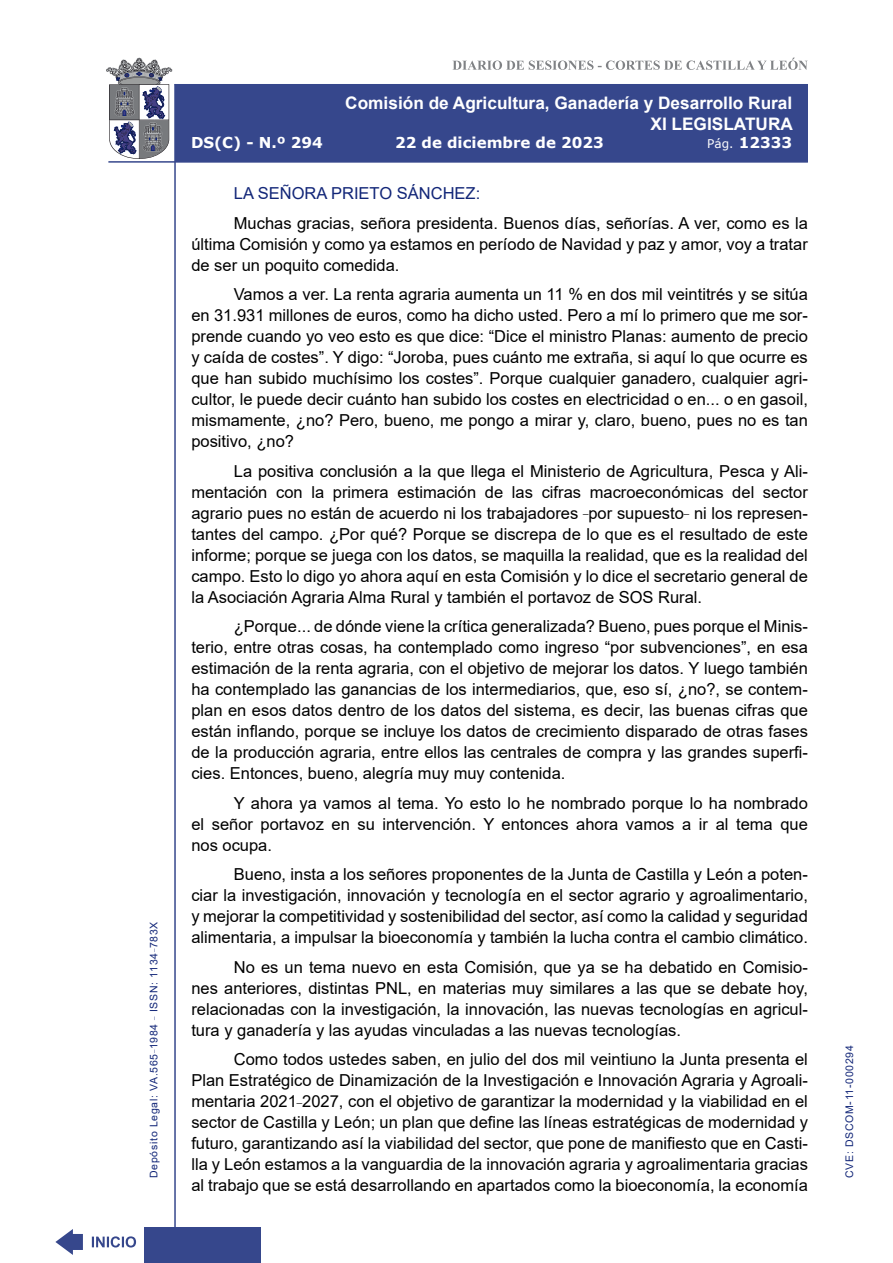
<style>
.page{position:relative;width:893px;height:1263px;background:#fff}
.page>*{position:absolute;margin:0;border:0;box-sizing:border-box;transform-origin:0 0}
.t1{font:700 17.25px/20.7px "Arial";color:#fff;text-align:right}
.t2{font:16.5px/21px "Arial";color:#000;text-align:justify}
.Orador{font:16.5px "Arial";color:#122678}
.t3{font:700 15px "Verdana";color:#fff}
.t4{font:10.5px "Arial";letter-spacing:.065em;color:#122678}
.s1{font-weight:400;font-size:12px}
</style>
<div class="page">
<svg style="left:452px;top:58px;width:356px;height:12px"></svg>
<hr style="left:174px;top:84px;width:2px;height:1179px;background:#36478c">
<div style="left:144px;top:1227px;width:117px;height:36px;background:#36478c"></div>
<div style="left:175px;top:84px;width:633px;height:78px;background:#36478c"></div>
<hr style="left:108px;top:161px;width:700px;height:2px;background:#36478c">
<svg style="left:92px;top:1236px;width:44px;height:11px"></svg>
<svg style="left:55px;top:1229px;width:28px;height:26px"></svg>
<svg style="left:106px;top:58px;width:66px;height:101px"></svg>
<p class="t4" style="left:146px;top:1178px;width:258px;rotate:-90deg">Depósito Legal: VA.565<sup>_</sup>1984 <sup>_</sup> ISSN: 1134<sup>_</sup>783X</p>
<p class="t1" style="left:345px;top:93px;width:449px">Comisión de Agricultura, Ganadería y Desarrollo Rural<br>XI LEGISLATURA</p>
<p class="t3" style="left:191px;top:132px;width:133px">DS(C) - N.º 294</p>
<p class="t3" style="left:395px;top:132px;width:210px">22 de diciembre de 2023</p>
<p class="t3" style="left:707px;top:132px;width:86px"><span class="s1">Pág.</span> 12333</p>
<p class="Orador" style="left:234px;top:182px;width:248px">LA SEÑORA PRIETO SÁNCHEZ:</p>
<p class="t2" style="left:191px;top:212px;width:618px;text-indent:43px">Muchas gracias, señora presidenta. Buenos días, señorías. A ver, como es la última Comisión y como ya estamos en período de Navidad y paz y amor, voy a tratar de ser un poquito comedida.</p>
<p class="t2" style="left:191px;top:284px;width:618px;text-indent:43px">Vamos a ver. La renta agraria aumenta un 11 % en dos mil veintitrés y se sitúa en 31.931 millones de euros, como ha dicho usted. Pero a mí lo primero que me sor&shy;prende cuando yo veo esto es que dice: “Dice el ministro Planas: aumento de precio y caída de costes”. Y digo: “Joroba, pues cuánto me extraña, si aquí lo que ocurre es que han subido muchísimo los costes”. Porque cualquier ganadero, cualquier agri&shy;cultor, le puede decir cuánto han subido los costes en electricidad o en... o en gasoil, mismamente, ¿no? Pero, bueno, me pongo a mirar y, claro, bueno, pues no es tan positivo, ¿no?</p>
<p class="t2" style="left:191px;top:460px;width:618px;text-indent:43px">La positiva conclusión a la que llega el Ministerio de Agricultura, Pesca y Ali&shy;mentación con la primera estimación de las cifras macroeconómicas del sector agrario pues no están de acuerdo ni los trabajadores <sup>_</sup>por supuesto<sup>_</sup> ni los represen&shy;tantes del campo. ¿Por qué? Porque se discrepa de lo que es el resultado de este informe; porque se juega con los datos, se maquilla la realidad, que es la realidad del campo. Esto lo digo yo ahora aquí en esta Comisión y lo dice el secretario general de la Asociación Agraria Alma Rural y también el portavoz de SOS Rural.</p>
<p class="t2" style="left:191px;top:616px;width:618px;text-indent:43px">¿Porque... de dónde viene la crítica generalizada? Bueno, pues porque el Minis&shy;terio, entre otras cosas, ha contemplado como ingreso “por subvenciones”, en esa estimación de la renta agraria, con el objetivo de mejorar los datos. Y luego también ha contemplado las ganancias de los intermediarios, que, eso sí, ¿no?, se contem&shy;plan en esos datos dentro de los datos del sistema, es decir, las buenas cifras que están inflando, porque se incluye los datos de crecimiento disparado de otras fases de la producción agraria, entre ellos las centrales de compra y las grandes superfi&shy;cies. Entonces, bueno, alegría muy muy contenida.</p>
<p class="t2" style="left:191px;top:792px;width:618px;text-indent:43px">Y ahora ya vamos al tema. Yo esto lo he nombrado porque lo ha nombrado el señor portavoz en su intervención. Y entonces ahora vamos a ir al tema que nos ocupa.</p>
<p class="t2" style="left:191px;top:864px;width:618px;text-indent:43px">Bueno, insta a los señores proponentes de la Junta de Castilla y León a poten&shy;ciar la investigación, innovación y tecnología en el sector agrario y agroalimentario, y mejorar la competitividad y sostenibilidad del sector, así como la calidad y seguridad alimentaria, a impulsar la bioeconomía y también la lucha contra el cambio climático.</p>
<p class="t2" style="left:191px;top:956px;width:618px;text-indent:43px">No es un tema nuevo en esta Comisión, que ya se ha debatido en Comisio&shy;nes anteriores, distintas PNL, en materias muy similares a las que se debate hoy, relacionadas con la investigación, la innovación, las nuevas tecnologías en agricul&shy;tura y ganadería y las ayudas vinculadas a las nuevas tecnologías.</p>
<p class="t2" style="left:191px;top:1049px;width:618px;text-indent:43px">Como todos ustedes saben, en julio del dos mil veintiuno la Junta presenta el Plan Estratégico de Dinamización de la Investigación e Innovación Agraria y Agroali&shy;mentaria 2021<sup>_</sup>2027, con el objetivo de garantizar la modernidad y la viabilidad en el sector de Castilla y León; un plan que define las líneas estratégicas de modernidad y futuro, garantizando así la viabilidad del sector, que pone de manifiesto que en Casti&shy;lla y León estamos a la vanguardia de la innovación agraria y agroalimentaria gracias al trabajo que se está desarrollando en apartados como la bioeconomía, la economía</p>
<p class="t4" style="left:842px;top:1178px;width:134px;rotate:-90deg">CVE: DSCOM-11-000294</p>
</div>
